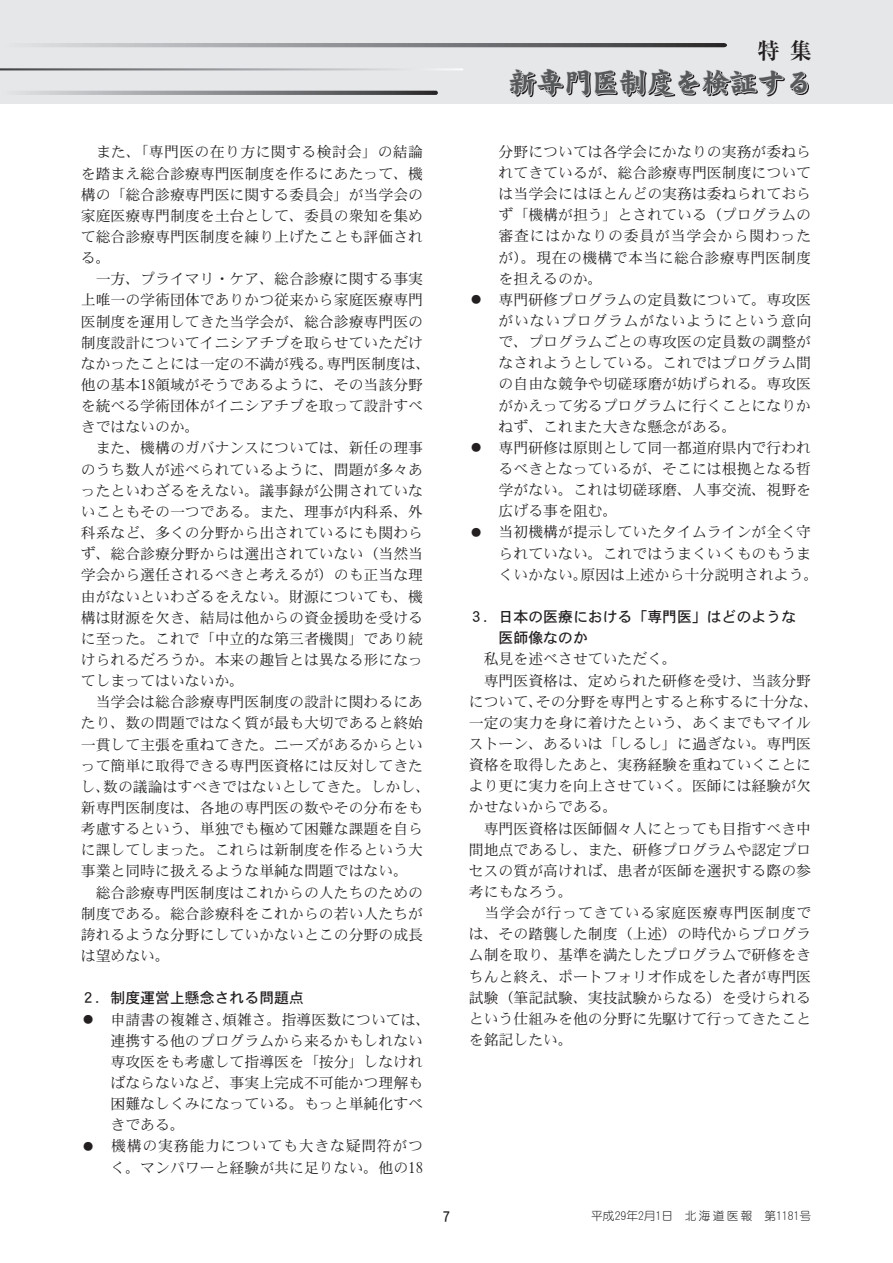
<style>
.page{position:relative;width:893px;height:1263px;background:#fff}
.page>*{position:absolute;margin:0;border:0;box-sizing:border-box;transform-origin:0 0}
.t1{font:27.6px "DF Kai Sho UB WIN RKSJ H";color:#57585a}
.t2{font:700 22.35px "Ryumin Pro";color:#231f20}
.本文{font:14.85px/21.1px "DFHS Mincho W3 WIN RKSJ H";color:#231f20;text-align:justify}
.特集__字下げ{font:14.85px/21.1px "DFHS Mincho W3 WIN RKSJ H";color:#231f20;text-align:justify}
.特集__字下げ-2{font:14.85px/21.1px "DFHS Mincho W3 WIN RKSJ H";letter-spacing:.05em;color:#231f20;text-align:right}
.特集__字下げ-3{font:14.85px "DFHS Gothic W5 WINP RKSJ H";color:#231f20}
.本文G{font:14.85px "DFHS Gothic W5 WIN RKSJ H";color:#231f20}
.マスター_柱{font:11.7px "DF Maru Gothic Lt WIN RKSJ H";color:#231f20}
.s1{font-family:"Koz Min Pro"}
</style>
<div class="page">
<div style="left:0;top:0;width:893px;height:103px;background:#e6e7e9"></div>
<svg style="left:0;top:43px;width:809px;height:55px"></svg>
<p class="本文" style="left:81px;top:141px;width:344px">　また、「専門医の在り方に関する検討会」の結論を踏まえ総合診療専門医制度を作るにあたって、機構の「総合診療専門医に関する委員会」が当学会の家庭医療専門制度を土台として、委員の衆知を集めて総合診療専門医制度を練り上げたことも評価される。</p>
<p class="本文" style="left:81px;top:268px;width:351px;text-align:left">　一方、プライマリ・ケア、総合診療に関する事実上唯一の学術団体でありかつ従来から家庭医療専門医制度を運用してきた当学会が、総合診療専門医の制度設計についてイニシアチブを取らせていただけなかったことには一定の不満が残る。専門医制度は、他の基本18領域がそうであるように、その当該分野を統べる学術団体がイニシアチブを取って設計すべきではないのか。</p>
<p class="本文" style="left:81px;top:438px;width:344px">　また、機構のガバナンスについては、新任の理事のうち数人が述べられているように、問題が多々あったといわざるをえない。議事録が公開されていないこともその一つである。また、理事が内科系、外科系など、多くの分野から出されているにも関わらず、総合診療分野からは選出されていない（当然当学会から選任されるべきと考えるが）のも正当な理由がないといわざるをえない。財源についても、機構は財源を欠き、結局は他からの資金援助を受けるに至った。これで「中立的な第三者機関」であり続けられるだろうか。本来の趣旨とは異なる形になってしまってはいないか。</p>
<p class="本文" style="left:81px;top:691px;width:351px;text-align:left">　当学会は総合診療専門医制度の設計に関わるにあたり、数の問題ではなく質が最も大切であると終始一貫して主張を重ねてきた。ニーズがあるからといって簡単に取得できる専門医資格には反対してきたし、数の議論はすべきではないとしてきた。しかし、新専門医制度は、各地の専門医の数やその分布をも考慮するという、単独でも極めて困難な課題を自らに課してしまった。これらは新制度を作るという大事業と同時に扱えるような単純な問題ではない。</p>
<p class="本文" style="left:81px;top:882px;width:344px">　総合診療専門医制度はこれからの人たちのための制度である。総合診療科をこれからの若い人たちが誇れるような分野にしていかないとこの分野の成長は望めない。</p>
<p class="本文G" style="left:81px;top:991px;width:225px">２．制度運営上懸念される問題点</p>
<p class="特集__字下げ" style="left:111px;top:1009px;width:321px;text-align:left;text-indent:-30px"><span class="s1">◦　</span>申請書の複雑さ、煩雑さ。指導医数については、連携する他のプログラムから来るかもしれない専攻医をも考慮して指導医を「按分」しなければならないなど、事実上完成不可能かつ理解も困難なしくみになっている。もっと単純化すべきである。</p>
<p class="特集__字下げ-2" style="left:81px;top:1135px;width:344px"><span class="s1">◦</span>　機構の実務能力についても大きな疑問符がつく。マンパワーと経験が共に足りない。他の18</p>
<h2 class="t2" style="left:757px;top:33px;width:56px">特集</h2>
<h1 class="t1" style="left:508px;top:68px;width:306px">新専門医制度を検証する</h1>
<p class="特集__字下げ" style="left:499px;top:141px;width:314px">分野については各学会にかなりの実務が委ねられてきているが、総合診療専門医制度については当学会にはほとんどの実務は委ねられておらず「機構が担う」とされている（プログラムの審査にはかなりの委員が当学会から関わったが）。現在の機構で本当に総合診療専門医制度を担えるのか。</p>
<p class="特集__字下げ" style="left:499px;top:289px;width:314px;text-indent:-30px"><span class="s1">◦</span>　専門研修プログラムの定員数について。専攻医がいないプログラムがないようにという意向で、プログラムごとの専攻医の定員数の調整がなされようとしている。これではプログラム間の自由な競争や切磋琢磨が妨げられる。専攻医がかえって劣るプログラムに行くことになりかねず、これまた大きな懸念がある。</p>
<p class="特集__字下げ" style="left:499px;top:437px;width:314px;text-indent:-30px"><span class="s1">◦</span>　専門研修は原則として同一都道府県内で行われるべきとなっているが、そこには根拠となる哲学がない。これは切磋琢磨、人事交流、視野を広げる事を阻む。</p>
<p class="特集__字下げ" style="left:499px;top:521px;width:321px;text-align:left;text-indent:-30px"><span class="s1">◦</span>　当初機構が提示していたタイムラインが全く守られていない。これではうまくいくものもうまくいかない。原因は上述から十分説明されよう。</p>
<p class="特集__字下げ-3" style="left:469px;top:609px;width:329px">３．日本の医療における「専門医」はどのような</p>
<p class="特集__字下げ-3" style="left:469px;top:630px;width:121px">　　医師像なのか</p>
<p class="本文" style="left:469px;top:648px;width:210px">　私見を述べさせていただく。</p>
<p class="本文" style="left:469px;top:670px;width:351px;text-align:left">　専門医資格は、定められた研修を受け、当該分野について、その分野を専門とすると称するに十分な、一定の実力を身に着けたという、あくまでもマイルストーン、あるいは「しるし」に過ぎない。専門医資格を取得したあと、実務経験を重ねていくことにより更に実力を向上させていく。医師には経験が欠かせないからである。</p>
<p class="本文" style="left:469px;top:818px;width:344px">　専門医資格は医師個々人にとっても目指すべき中間地点であるし、また、研修プログラムや認定プロセスの質が高ければ、患者が医師を選択する際の参考にもなろう。</p>
<p class="本文" style="left:469px;top:902px;width:344px">　当学会が行ってきている家庭医療専門医制度では、その踏襲した制度（上述）の時代からプログラム制を取り、基準を満たしたプログラムで研修をきちんと終え、ポートフォリオ作成をした者が専門医試験（筆記試験、実技試験からなる）を受けられるという仕組みを他の分野に先駆けて行ってきたことを銘記したい。</p>
<p class="本文G" style="left:443px;top:1209px;width:9px">7</p>
<p class="マスター_柱" style="left:591px;top:1210px;width:221px">平成29年2月1日　北海道医報　第1181号</p>
</div>
